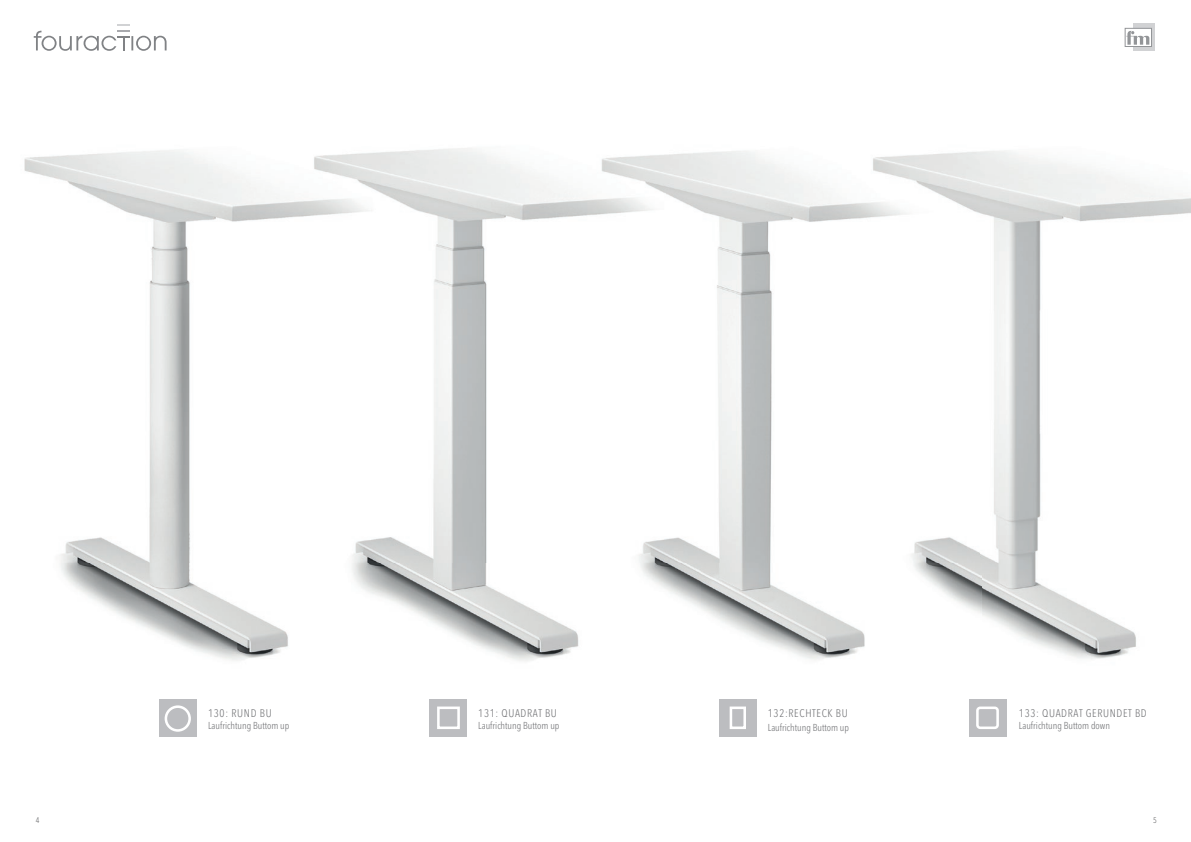
<style>
.page{position:relative;width:1191px;height:842px;background:#fff}
.page>*{position:absolute;margin:0;border:0;box-sizing:border-box;transform-origin:0 0}
.t1{font:300 condensed 11px "Avenir Next LT Pro";letter-spacing:.06em;color:#6c6d70}
.t2{font:300 condensed 10px "Avenir Next LT Pro";color:#6c6d70}
.t3{font:300 condensed 8px "Avenir Next LT Pro";color:#57585a}
</style>
<div class="page">
<div style="left:1133px;top:24px;width:22px;height:27px;background:#d1d2d4"></div>
<div style="left:1124px;top:28px;width:27px;height:19px;background:#fff;border:1px solid #939598"></div>
<svg style="left:1126px;top:31px;width:23px;height:14px"></svg>
<svg style="left:34px;top:24px;width:133px;height:27px"></svg>
<img style="left:24px;top:148px;width:1167px;height:589px">
<div style="left:429px;top:699px;width:38px;height:38px;background:#bcbdc0"></div>
<div style="left:437px;top:706px;width:23px;height:23px;border:3px solid #fff"></div>
<div style="left:968px;top:699px;width:38px;height:38px;background:#bcbdc0"></div>
<div style="left:976px;top:706px;width:23px;height:23px;border:3px solid #fff;border-radius:3px"></div>
<div style="left:719px;top:699px;width:38px;height:38px;background:#bcbdc0"></div>
<div style="left:729px;top:706px;width:17px;height:23px;border:3px solid #fff"></div>
<div style="left:159px;top:699px;width:38px;height:38px;background:#bcbdc0"></div>
<div style="left:165px;top:705px;width:26px;height:27px;border:3px solid #fff;border-radius:50%"></div>
<p class="t1" style="left:208px;top:707px;width:65px">130: RUND BU</p>
<p class="t2" style="left:208px;top:720px;width:83px">Laufrichtung Buttom up</p>
<p class="t1" style="left:478px;top:707px;width:80px">131: QUADRAT BU</p>
<p class="t2" style="left:478px;top:720px;width:83px">Laufrichtung Buttom up</p>
<p class="t1" style="left:768px;top:707px;width:81px">132:RECHTECK BU</p>
<p class="t2" style="left:768px;top:721px;width:83px">Laufrichtung Buttom up</p>
<p class="t1" style="left:1019px;top:707px;width:129px">133: QUADRAT GERUNDET BD</p>
<p class="t2" style="left:1019px;top:720px;width:93px">Laufrichtung Buttom down</p>
<p class="t3" style="left:36px;top:815px;width:5px">4</p>
<p class="t3" style="left:1153px;top:815px;width:5px">5</p>
</div>
